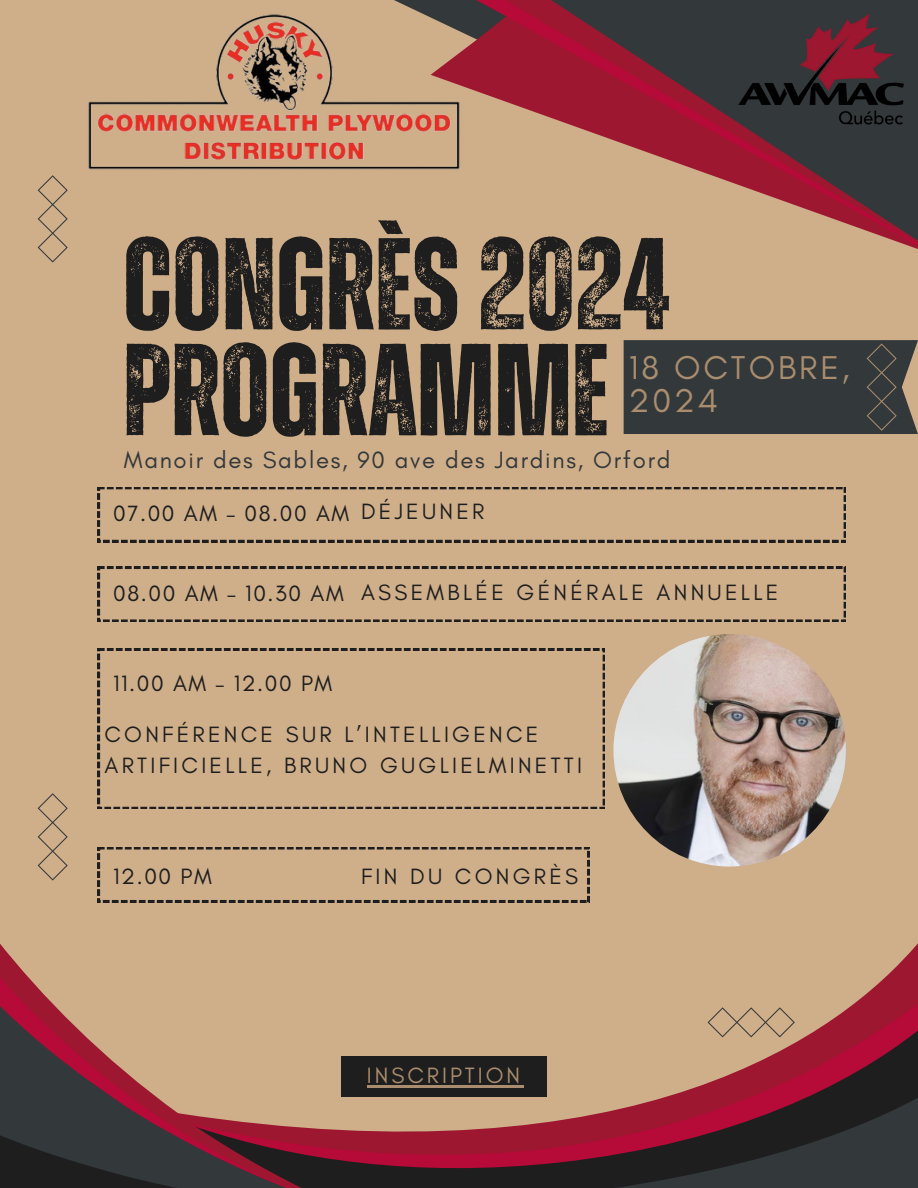
<style>
.page{position:relative;width:918px;height:1188px;background:#cfae8a}
.page>*{position:absolute;margin:0;border:0;box-sizing:border-box;transform-origin:0 0}
.t1{font:700 130.65px/105.8px "Zuume Rough";color:#1e1e1e}
.t2{font:33.6px/32.7px "Glacial Indifference";letter-spacing:.09em;color:#aa8d6e}
.t3{font:24px "Glacial Indifference";letter-spacing:.07em;color:#33383a}
.t4{font:22.5px/30.8px "Glacial Indifference";letter-spacing:.145em;color:#1e1e1e}
.t5{font:22.5px "Glacial Indifference";letter-spacing:.07em;color:#1e1e1e}
.t6{font:22.5px "Glacial Indifference";letter-spacing:.135em;color:#aa8d6e}
</style>
<div class="page">
<svg style="left:98px;top:487px;width:748px;height:55px"></svg>
<svg style="left:98px;top:567px;width:748px;height:55px"></svg>
<svg style="left:98px;top:649px;width:507px;height:159px"></svg>
<svg style="left:343px;top:847px;width:246px;height:55px"></svg>
<svg style="left:343px;top:973px;width:575px;height:215px"></svg>
<svg style="left:37px;top:836px;width:306px;height:352px"></svg>
<svg style="left:37px;top:865px;width:300px;height:35px"></svg>
<svg style="left:0;top:900px;width:337px;height:288px"></svg>
<svg style="left:0;top:1090px;width:293px;height:98px;background:#583c3d"></svg>
<svg style="left:421px;top:1098px;width:497px;height:90px;background:#623138"></svg>
<div style="left:341px;top:1056px;width:205px;height:40px;background:#1e1e1e"></div>
<hr style="left:367px;top:1085px;width:156px;height:2px;background:#aa8d6e">
<svg style="left:457px;top:0;width:461px;height:249px"></svg>
<svg style="left:488px;top:0;width:430px;height:248px"></svg>
<svg style="left:535px;top:0;width:383px;height:246px"></svg>
<svg style="left:708px;top:1007px;width:87px;height:30px"></svg>
<svg style="left:38px;top:175px;width:30px;height:88px"></svg>
<div style="left:624px;top:340px;width:294px;height:94px;background:#33383a"></div>
<svg style="left:38px;top:793px;width:30px;height:88px"></svg>
<img style="left:731px;top:0;width:186px;height:146px">
<img style="left:613px;top:634px;width:233px;height:233px;border-radius:50%">
<img style="left:88px;top:3px;width:384px;height:178px">
<p class="t1" style="left:123px;top:237px;width:548px">CONGRÈS2024<br>PROGRAMME</p>
<h1 class="t2" style="left:629px;top:351px;width:222px">18 OCTOBRE,<br>2024</h1>
<h3 class="t3" style="left:124px;top:445px;width:548px">Manoir des Sables, 90 ave des Jardins, Orford</h3>
<p class="t5" style="left:113px;top:500px;width:238px">07.00 AM – 08.00 AM</p>
<h2 class="t4" style="left:361px;top:496px;width:125px">DÉJEUNER</h2>
<p class="t5" style="left:113px;top:580px;width:232px">08.00 AM – 10.30 AM</p>
<h3 class="t4" style="left:361px;top:577px;width:419px">ASSEMBLÉE GÉNÉRALE ANNUELLE</h3>
<h3 class="t5" style="left:113px;top:670px;width:221px">11.00 AM – 12.00 PM</h3>
<h3 class="t4" style="left:104px;top:719px;width:479px">CONFÉRENCE SUR L’INTELLIGENCE<br>ARTIFICIELLE, BRUNO GUGLIELMINETTI</h3>
<h3 class="t4" style="left:113px;top:861px;width:100px">12.00 PM</h3>
<p class="t4" style="left:361px;top:861px;width:219px">FIN DU CONGRÈS</p>
<p class="t6" style="left:367px;top:1061px;width:155px">INSCRIPTION</p>
</div>
